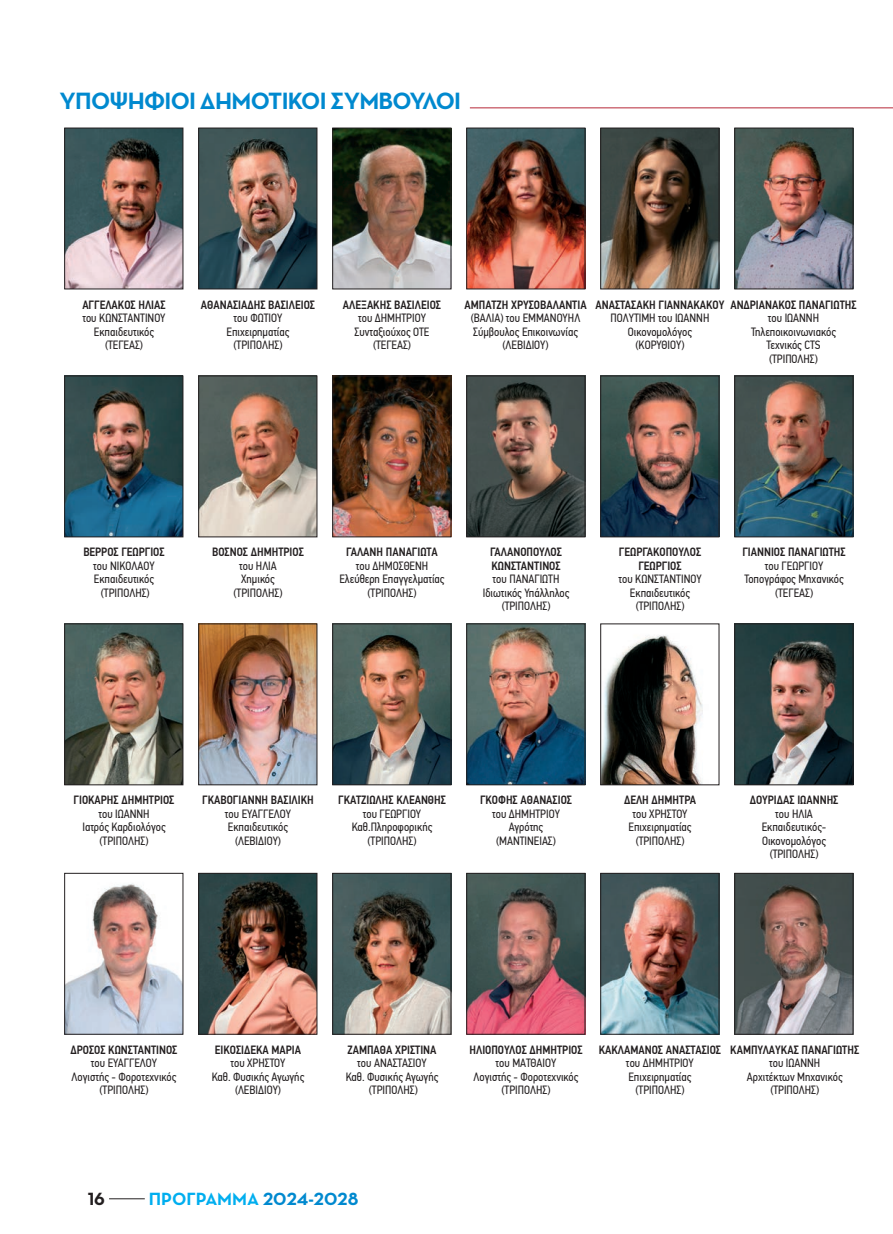
<style>
.page{position:relative;width:893px;height:1234px;background:#fff}
.page>*{position:absolute;margin:0;border:0;box-sizing:border-box;transform-origin:0 0}
.t1{font:700 24px "Neutraface Text";letter-spacing:-.03em;color:#0089cf}
.t2{font:700 18px "Neutraface Text";color:#00aeef}
.t3{font:700 18px "Neutraface Text";color:#231f20}
.t4{font:12px/13.5px "PF Din Text Cond Pro";color:#231f20;text-align:center}
.t5{font:500 12px/13.5px "PF Din Text Cond Pro";color:#231f20}
.s1{color:#0089cf}
</style>
<div class="page">
<hr style="left:109px;top:1198px;width:36px;height:1px;background:#231f20">
<img style="left:66px;top:130px;width:115px;height:157px">
<div style="left:64px;top:128px;width:119px;height:161px;border:1px solid #231f20"></div>
<img style="left:200px;top:130px;width:115px;height:157px">
<div style="left:198px;top:128px;width:119px;height:161px;border:1px solid #231f20"></div>
<img style="left:334px;top:130px;width:115px;height:157px">
<div style="left:332px;top:128px;width:119px;height:161px;border:1px solid #231f20"></div>
<img style="left:468px;top:130px;width:115px;height:157px">
<div style="left:466px;top:128px;width:119px;height:161px;border:1px solid #231f20"></div>
<img style="left:602px;top:130px;width:115px;height:157px">
<div style="left:600px;top:128px;width:119px;height:161px;border:1px solid #231f20"></div>
<img style="left:736px;top:130px;width:115px;height:157px">
<div style="left:734px;top:128px;width:119px;height:161px;border:1px solid #231f20"></div>
<img style="left:66px;top:377px;width:115px;height:158px">
<div style="left:64px;top:375px;width:119px;height:162px;border:1px solid #231f20"></div>
<img style="left:200px;top:377px;width:115px;height:158px">
<div style="left:198px;top:375px;width:119px;height:162px;border:1px solid #231f20"></div>
<img style="left:334px;top:377px;width:115px;height:158px">
<div style="left:332px;top:375px;width:119px;height:162px;border:1px solid #231f20"></div>
<img style="left:468px;top:377px;width:115px;height:158px">
<div style="left:466px;top:375px;width:119px;height:162px;border:1px solid #231f20"></div>
<img style="left:602px;top:377px;width:115px;height:158px">
<div style="left:600px;top:375px;width:119px;height:162px;border:1px solid #231f20"></div>
<img style="left:736px;top:377px;width:115px;height:158px">
<div style="left:734px;top:375px;width:119px;height:162px;border:1px solid #231f20"></div>
<img style="left:66px;top:625px;width:115px;height:158px">
<div style="left:64px;top:623px;width:119px;height:162px;border:1px solid #231f20"></div>
<img style="left:200px;top:625px;width:115px;height:158px">
<div style="left:198px;top:623px;width:119px;height:162px;border:1px solid #231f20"></div>
<img style="left:334px;top:625px;width:115px;height:158px">
<div style="left:332px;top:623px;width:119px;height:162px;border:1px solid #231f20"></div>
<img style="left:468px;top:625px;width:115px;height:158px">
<div style="left:466px;top:623px;width:119px;height:162px;border:1px solid #231f20"></div>
<img style="left:602px;top:635px;width:101px;height:148px">
<div style="left:600px;top:623px;width:119px;height:162px;border:1px solid #231f20"></div>
<img style="left:736px;top:625px;width:115px;height:158px">
<div style="left:734px;top:623px;width:119px;height:162px;border:1px solid #231f20"></div>
<img style="left:66px;top:883px;width:115px;height:149px">
<div style="left:64px;top:872px;width:119px;height:162px;border:1px solid #231f20"></div>
<img style="left:200px;top:874px;width:115px;height:158px">
<div style="left:198px;top:872px;width:119px;height:162px;border:1px solid #231f20"></div>
<img style="left:334px;top:874px;width:115px;height:158px">
<div style="left:332px;top:872px;width:119px;height:162px;border:1px solid #231f20"></div>
<img style="left:468px;top:874px;width:115px;height:158px">
<div style="left:466px;top:872px;width:119px;height:162px;border:1px solid #231f20"></div>
<img style="left:602px;top:874px;width:115px;height:158px">
<div style="left:600px;top:872px;width:119px;height:162px;border:1px solid #231f20"></div>
<img style="left:736px;top:874px;width:115px;height:158px">
<div style="left:734px;top:872px;width:119px;height:162px;border:1px solid #231f20"></div>
<hr style="left:470px;top:107px;width:423px;height:1px;background:#b72837">
<h1 class="t1" style="left:60px;top:81px;width:403px">ΥΠΟΨΗΦΙΟΙ ΔΗΜΟΤΙΚΟΙ ΣΥΜΒΟΥΛΟΙ</h1>
<p class="t5" style="left:82px;top:298px;width:85px">ΑΓΓΕΛΑΚΟΣ ΗΛΙΑΣ</p>
<p class="t4" style="left:82px;top:311px;width:85px">του ΚΩΝΣΤΑΝΤΙΝΟΥ<br>Εκπαιδευτικός (ΤΕΓΕΑΣ)</p>
<p class="t5" style="left:201px;top:298px;width:116px">ΑΘΑΝΑΣΙΑΔΗΣ ΒΑΣΙΛΕΙΟΣ</p>
<p class="t4" style="left:227px;top:311px;width:64px">του ΦΩΤΙΟΥ<br>Eπιχειρηματίας (ΤΡΙΠΟΛΗΣ)</p>
<p class="t5" style="left:343px;top:298px;width:100px">ΑΛΕΞΑΚΗΣ ΒΑΣΙΛΕΙΟΣ</p>
<p class="t4" style="left:355px;top:311px;width:76px">του ΔΗΜΗΤΡΙΟΥ<br>Συνταξιούχος ΟΤΕ (ΤΕΓΕΑΣ)</p>
<p class="t5" style="left:464px;top:298px;width:124px">ΑΜΠΑΤΖΗ ΧΡΥΣΟΒΑΛΑΝΤΙΑ</p>
<p class="t4" style="left:471px;top:311px;width:111px">(ΒΑΛΙΑ) του ΕΜΜΑΝΟΥΗΛ<br>Σύμβουλος Επικοινωνίας (ΛΕΒΙΔΙΟΥ)</p>
<p class="t5" style="left:595px;top:298px;width:131px">ΑΝΑΣΤΑΣΑΚΗ ΓΙΑΝΝΑΚΑΚΟΥ</p>
<p class="t4" style="left:610px;top:311px;width:100px">ΠΟΛΥΤΙΜΗ του ΙΩΑΝΝΗ<br>Οικονομολόγος (ΚΟΡΥΘΙΟΥ)</p>
<p class="t5" style="left:730px;top:298px;width:128px">ΑΝΔΡΙΑΝΑΚΟΣ ΠΑΝΑΓΙΩΤΗΣ</p>
<p class="t4" style="left:751px;top:311px;width:86px">του ΙΩΑΝΝΗ<br>Τηλεποικοινωνιακός<br>Τεχνικός CTS (ΤΡΙΠΟΛΗΣ)</p>
<p class="t5" style="left:83px;top:545px;width:83px">ΒΕΡΡΟΣ ΓΕΩΡΓΙΟΣ</p>
<p class="t4" style="left:93px;top:559px;width:63px">του ΝΙΚΟΛΑΟΥ<br>Εκπαιδευτικός (ΤΡΙΠΟΛΗΣ)</p>
<p class="t5" style="left:212px;top:545px;width:93px">ΒΟΣΝΟΣ ΔΗΜΗΤΡΙΟΣ</p>
<p class="t4" style="left:234px;top:559px;width:50px">του ΗΛΙΑ<br>Χημικός (ΤΡΙΠΟΛΗΣ)</p>
<p class="t5" style="left:346px;top:545px;width:93px">ΓΑΛΑΝΗ ΠΑΝΑΓΙΩΤΑ</p>
<p class="t4" style="left:339px;top:559px;width:107px">του ΔΗΜΟΣΘΕΝΗ<br>Ελεύθερη Επαγγελματίας (ΤΡΙΠΟΛΗΣ)</p>
<p class="t5" style="left:490px;top:545px;width:73px">ΓΑΛΑΝΟΠΟΥΛΟΣ<br>ΚΩΝΣΤΑΝΤΙΝΟΣ</p>
<p class="t4" style="left:483px;top:572px;width:88px">του ΠΑΝΑΓΙΩΤΗ<br>Ιδιωτικός Υπάλληλος (ΤΡΙΠΟΛΗΣ)</p>
<p class="t5" style="left:619px;top:545px;width:84px;text-align:center">ΓΕΩΡΓΑΚΟΠΟΥΛΟΣ<br>ΓΕΩΡΓΙΟΣ</p>
<p class="t4" style="left:618px;top:572px;width:85px">του ΚΩΝΣΤΑΝΤΙΝΟΥ<br>Εκπαιδευτικός (ΤΡΙΠΟΛΗΣ)</p>
<p class="t5" style="left:742px;top:545px;width:105px">ΓΙΑΝΝΙΟΣ ΠΑΝΑΓΙΩΤΗΣ</p>
<p class="t4" style="left:744px;top:559px;width:101px">του ΓΕΩΡΓΙΟΥ<br>Τοπογράφος Μηχανικός (ΤΕΓΕΑΣ)</p>
<p class="t5" style="left:74px;top:793px;width:102px">ΓΙΟΚΑΡΗΣ ΔΗΜΗΤΡΙΟΣ</p>
<p class="t4" style="left:82px;top:806px;width:85px">του ΙΩΑΝΝΗ<br>Ιατρός Καρδιολόγος (ΤΡΙΠΟΛΗΣ)</p>
<p class="t5" style="left:202px;top:793px;width:113px">ΓΚΑΒΟΓΙΑΝΝΗ ΒΑΣΙΛΙΚΗ</p>
<p class="t4" style="left:225px;top:806px;width:68px">του ΕΥΑΓΓΕΛΟΥ<br>Εκπαιδευτικός (ΛΕΒΙΔΙΟΥ)</p>
<p class="t5" style="left:338px;top:793px;width:109px">ΓΚΑΤΖΙΩΛΗΣ ΚΛΕΑΝΘΗΣ</p>
<p class="t4" style="left:352px;top:806px;width:82px">του ΓΕΩΡΓΙΟΥ<br>Καθ.Πληροφορικής (ΤΡΙΠΟΛΗΣ)</p>
<p class="t5" style="left:480px;top:793px;width:93px">ΓΚΟΦΗΣ ΑΘΑΝΑΣΙΟΣ</p>
<p class="t4" style="left:492px;top:806px;width:69px">του ΔΗΜΗΤΡΙΟΥ<br>Αγρότης (ΜΑΝΤΙΝΕΙΑΣ)</p>
<p class="t5" style="left:624px;top:793px;width:74px">ΔΕΛΗ ΔΗΜΗΤΡΑ</p>
<p class="t4" style="left:629px;top:806px;width:64px">του ΧΡΗΣΤΟΥ<br>Επιχειρηματίας (ΤΡΙΠΟΛΗΣ)</p>
<p class="t5" style="left:750px;top:793px;width:90px">ΔΟΥΡΙΔΑΣ ΙΩΑΝΝΗΣ</p>
<p class="t4" style="left:762px;top:806px;width:66px">του ΗΛΙΑ<br>Εκπαιδευτικός-<br>Οικονομολόγος (ΤΡΙΠΟΛΗΣ)</p>
<p class="t5" style="left:71px;top:1042px;width:108px">ΔΡΟΣΟΣ ΚΩΝΣΤΑΝΤΙΝΟΣ</p>
<p class="t4" style="left:72px;top:1056px;width:106px">του ΕΥΑΓΓΕΛΟΥ<br>Λογιστής - Φοροτεχνικός (ΤΡΙΠΟΛΗΣ)</p>
<p class="t5" style="left:215px;top:1042px;width:88px">ΕΙΚΟΣΙΔΕΚΑ ΜΑΡΙΑ</p>
<p class="t4" style="left:212px;top:1056px;width:94px">του ΧΡΗΣΤΟΥ<br>Καθ. Φυσικής Αγωγής (ΛΕΒΙΔΙΟΥ)</p>
<p class="t5" style="left:347px;top:1042px;width:91px">ΖΑΜΠΑΘΑ ΧΡΙΣΤΙΝΑ</p>
<p class="t4" style="left:346px;top:1056px;width:94px">του ΑΝΑΣΤΑΣΙΟΥ<br>Καθ. Φυσικής Αγωγής (ΤΡΙΠΟΛΗΣ)</p>
<p class="t5" style="left:469px;top:1042px;width:115px">ΗΛΙΟΠΟΥΛΟΣ ΔΗΜΗΤΡΙΟΣ</p>
<p class="t4" style="left:474px;top:1056px;width:106px">του ΜΑΤΘΑΙΟΥ<br>Λογιστής - Φοροτεχνικός (ΤΡΙΠΟΛΗΣ)</p>
<p class="t5" style="left:599px;top:1042px;width:124px">ΚΑΚΛΑΜΑΝΟΣ ΑΝΑΣΤΑΣΙΟΣ</p>
<p class="t4" style="left:626px;top:1056px;width:69px">του ΔΗΜΗΤΡΙΟΥ<br>Επιχειρηματίας (ΤΡΙΠΟΛΗΣ)</p>
<p class="t5" style="left:730px;top:1042px;width:130px">ΚΑΜΠΥΛΑΥΚΑΣ ΠΑΝΑΓΙΩΤΗΣ</p>
<p class="t4" style="left:747px;top:1056px;width:97px">του ΙΩΑΝΝΗ<br>Αρχιτέκτων Μηχανικός (ΤΡΙΠΟΛΗΣ)</p>
<h2 class="t3" style="left:88px;top:1183px;width:19px">16</h2>
<h2 class="t2" style="left:149px;top:1183px;width:211px">ΠΡΟΓΡΑΜΜΑ <span class="s1">2024-2028</span></h2>
</div>
